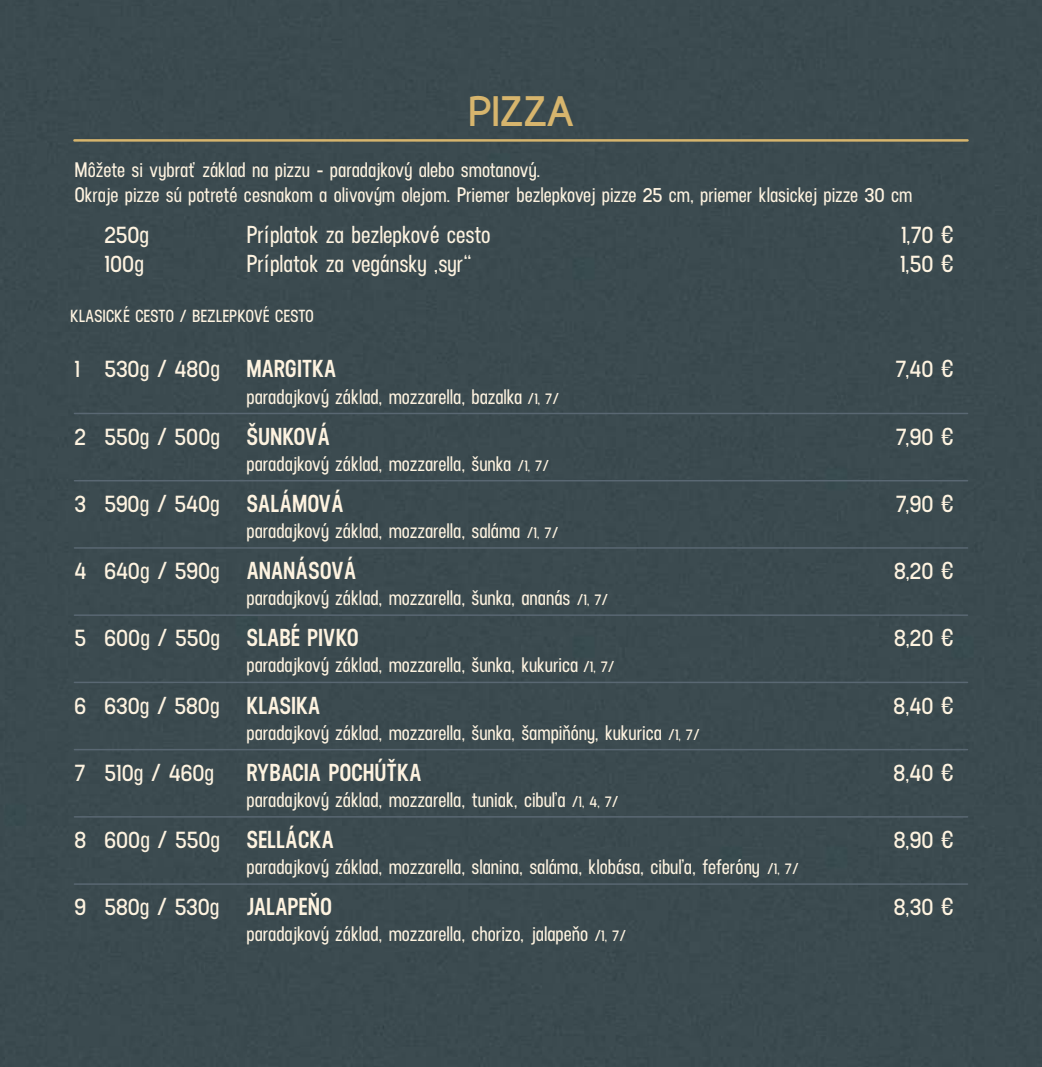
<style>
.page{position:relative;width:1042px;height:1067px;background:#3b4a4f}
.page>*{position:absolute;margin:0;border:0;box-sizing:border-box;transform-origin:0 0}
.t1{font:700 42px "Quark";color:#d7b56d}
.t2{font:600 24.5px "Neusa";color:#fef3e0}
.t3{font:600 24.5px "Neusa";color:#fef3e0}
.t4{font:600 21px/25.2px "Neusa";color:#fef3e0}
.t5{font:600 17.5px "Neusa";color:#fef3e0}
.s1{font-style:inherit}
.s2{font-size:15.75px}
</style>
<div class="page">
<hr style="left:74px;top:413px;width:893px;height:1px;background:#596772">
<hr style="left:74px;top:480px;width:893px;height:1px;background:#596772">
<hr style="left:74px;top:547px;width:893px;height:1px;background:#596772">
<hr style="left:74px;top:614px;width:893px;height:2px;background:#596772">
<hr style="left:74px;top:681px;width:893px;height:2px;background:#596772">
<hr style="left:74px;top:749px;width:893px;height:1px;background:#596772">
<hr style="left:74px;top:816px;width:893px;height:1px;background:#596772">
<hr style="left:74px;top:883px;width:893px;height:1px;background:#596772">
<hr style="left:74px;top:139px;width:893px;height:3px;background:#d7b56d">
<h1 class="t1" style="left:468px;top:94px;width:106px">PIZZA</h1>
<p class="t4" style="left:74px;top:159px;width:839px">Môžete si vybrať základ na pizzu - paradajkový alebo smotanový.<br>Okraje pizze sú potreté cesnakom a olivovým olejom. Priemer bezlepkovej pizze 25 cm, priemer klasickej pizze 30 cm</p>
<p class="t2" style="left:104px;top:225px;width:46px">250g</p>
<p class="t2" style="left:247px;top:225px;width:246px">Príplatok za bezlepkové cesto</p>
<p class="t2" style="left:901px;top:225px;width:54px">1,70 €</p>
<p class="t2" style="left:104px;top:254px;width:41px">100g</p>
<p class="t2" style="left:247px;top:254px;width:227px">Príplatok za vegánsky „syr“</p>
<p class="t2" style="left:900px;top:254px;width:55px">1,50 €</p>
<p class="t5" style="left:70px;top:309px;width:245px">KLASICKÉ CESTO / BEZLEPKOVÉ CESTO</p>
<p class="t2" style="left:74px;top:359px;width:264px">1 530g / 480g <span class="s1">MARGITKA</span></p>
<p class="t2" style="left:895px;top:359px;width:60px">7,40 €</p>
<p class="t4" style="left:247px;top:386px;width:314px">paradajkový základ, mozzarella, bazalka <span class="s2">/1, 7/</span></p>
<p class="t2" style="left:74px;top:426px;width:257px">2 550g / 500g <span class="s1">ŠUNKOVÁ</span></p>
<p class="t2" style="left:895px;top:426px;width:59px">7,90 €</p>
<p class="t4" style="left:247px;top:453px;width:304px">paradajkový základ, mozzarella, šunka <span class="s2">/1, 7/</span></p>
<p class="t2" style="left:74px;top:493px;width:271px">3 590g / 540g <span class="s1">SALÁMOVÁ</span></p>
<p class="t2" style="left:895px;top:493px;width:59px">7,90 €</p>
<p class="t4" style="left:246px;top:520px;width:313px">paradajkový základ, mozzarella, saláma <span class="s2">/1, 7/</span></p>
<p class="t2" style="left:74px;top:561px;width:284px">4 640g / 590g <span class="s1">ANANÁSOVÁ</span></p>
<p class="t2" style="left:894px;top:561px;width:61px">8,20 €</p>
<p class="t4" style="left:246px;top:587px;width:363px">paradajkový základ, mozzarella, šunka, ananás <span class="s2">/1, 7/</span></p>
<p class="t2" style="left:74px;top:628px;width:286px">5 600g / 550g <span class="s1">SLABÉ PIVKO</span></p>
<p class="t2" style="left:894px;top:628px;width:61px">8,20 €</p>
<p class="t4" style="left:246px;top:654px;width:370px">paradajkový základ, mozzarella, šunka, kukurica <span class="s2">/1, 7/</span></p>
<p class="t2" style="left:74px;top:695px;width:248px">6 630g / 580g <span class="s1">KLASIKA</span></p>
<p class="t2" style="left:893px;top:695px;width:61px">8,40 €</p>
<p class="t4" style="left:246px;top:722px;width:455px">paradajkový základ, mozzarella, šunka, šampiňóny, kukurica <span class="s2">/1, 7/</span></p>
<p class="t2" style="left:74px;top:762px;width:141px">7 510g / 460g</p>
<p class="t3" style="left:246px;top:762px;width:177px">RYBACIA POCHÚŤKA</p>
<p class="t2" style="left:893px;top:762px;width:61px">8,40 €</p>
<p class="t4" style="left:246px;top:789px;width:374px">paradajkový základ, mozzarella, tuniak, cibuľa <span class="s2">/1, 4, 7/</span></p>
<p class="t2" style="left:74px;top:829px;width:261px">8 600g / 550g <span class="s1">SELLÁCKA</span></p>
<p class="t2" style="left:894px;top:829px;width:61px">8,90 €</p>
<p class="t4" style="left:246px;top:856px;width:554px">paradajkový základ, mozzarella, slanina, saláma, klobása, cibuľa, feferóny <span class="s2">/1, 7/</span></p>
<p class="t2" style="left:74px;top:897px;width:259px">9 580g / 530g <span class="s1">JALAPEŇO</span></p>
<p class="t2" style="left:894px;top:897px;width:61px">8,30 €</p>
<p class="t4" style="left:246px;top:923px;width:381px">paradajkový základ, mozzarella, chorizo, jalapeňo <span class="s2">/1, 7/</span></p>
</div>
